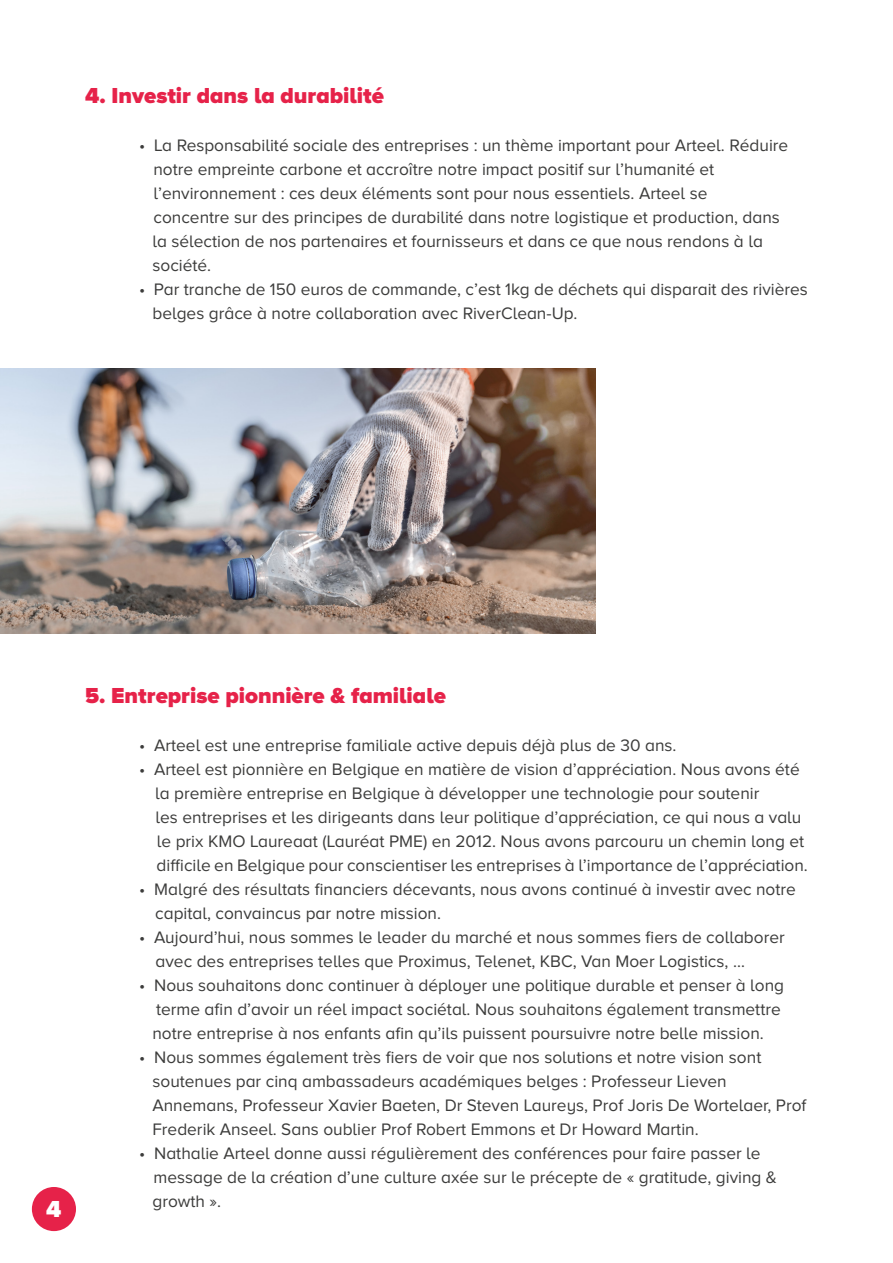
<style>
.page{position:relative;width:893px;height:1263px;background:#fff}
.page>*{position:absolute;margin:0;border:0;box-sizing:border-box;transform-origin:0 0}
.t1{font:900 24px "Proxima Nova A";color:#fff}
.t2{font:900 22.5px "Proxima Nova A";color:#e62249}
.t3{font:17.25px/24px "Proxima Nova A";color:#3c3c3b}
</style>
<div class="page">
<div style="left:32px;top:1187px;width:44px;height:44px;background:#e62249;border-radius:50%"></div>
<img style="left:0;top:368px;width:595px;height:266px">
<h2 class="t2" style="left:85px;top:82px;width:300px">4. Investir dans la durabilité</h2>
<p class="t3" style="left:152px;top:133px;width:637px;text-indent:-13px">• La Responsabilité sociale des entreprises : un thème important pour Arteel. Réduire notre empreinte carbone et accroître notre impact positif sur l’humanité et l’environnement : ces deux éléments sont pour nous essentiels. Arteel se<br>concentre sur des principes de durabilité dans notre logistique et production, dans la sélection de nos partenaires et fournisseurs et dans ce que nous rendons à la société.</p>
<p class="t3" style="left:152px;top:277px;width:657px;text-indent:-13px">• Par tranche de 150 euros de commande, c’est 1kg de déchets qui disparait des rivières belges grâce à notre collaboration avec RiverClean-Up.</p>
<h1 class="t1" style="left:46px;top:1195px;width:17px">4</h1>
<h2 class="t2" style="left:85px;top:682px;width:362px">5. Entreprise pionnière &amp; familiale</h2>
<p class="t3" style="left:139px;top:733px;width:539px">• Arteel est une entreprise familiale active depuis déjà plus de 30 ans.</p>
<p class="t3" style="left:155px;top:757px;width:654px;text-indent:-16px">• Arteel est pionnière en Belgique en matière de vision d’appréciation. Nous avons été la première entreprise en Belgique à développer une technologie pour soutenir<br>les entreprises et les dirigeants dans leur politique d’appréciation, ce qui nous a valu le prix KMO Laureaat (Lauréat PME) en 2012. Nous avons parcouru un chemin long et difficile en Belgique pour conscientiser les entreprises à l’importance de l’appréciation.</p>
<p class="t3" style="left:155px;top:877px;width:642px;text-indent:-16px">• Malgré des résultats financiers décevants, nous avons continué à investir avec notre capital, convaincus par notre mission.</p>
<p class="t3" style="left:156px;top:925px;width:631px;text-indent:-17px">• Aujourd’hui, nous sommes le leader du marché et nous sommes fiers de collaborer avec des entreprises telles que Proximus, Telenet, KBC, Van Moer Logistics, …</p>
<p class="t3" style="left:152px;top:973px;width:633px;text-indent:-13px">• Nous souhaitons donc continuer à déployer une politique durable et penser à long terme afin d’avoir un réel impact sociétal. Nous souhaitons également transmettre notre entreprise à nos enfants afin qu’ils puissent poursuivre notre belle mission.</p>
<p class="t3" style="left:152px;top:1045px;width:656px;text-indent:-13px">• Nous sommes également très fiers de voir que nos solutions et notre vision sont soutenues par cinq ambassadeurs académiques belges : Professeur Lieven Annemans, Professeur Xavier Baeten, Dr Steven Laureys, Prof Joris De Wortelaer, Prof Frederik Anseel. Sans oublier Prof Robert Emmons et Dr Howard Martin.</p>
<p class="t3" style="left:152px;top:1141px;width:626px;text-indent:-13px">• Nathalie Arteel donne aussi régulièrement des conférences pour faire passer le message de la création d’une culture axée sur le précepte de « gratitude, giving &amp; growth ».</p>
</div>
